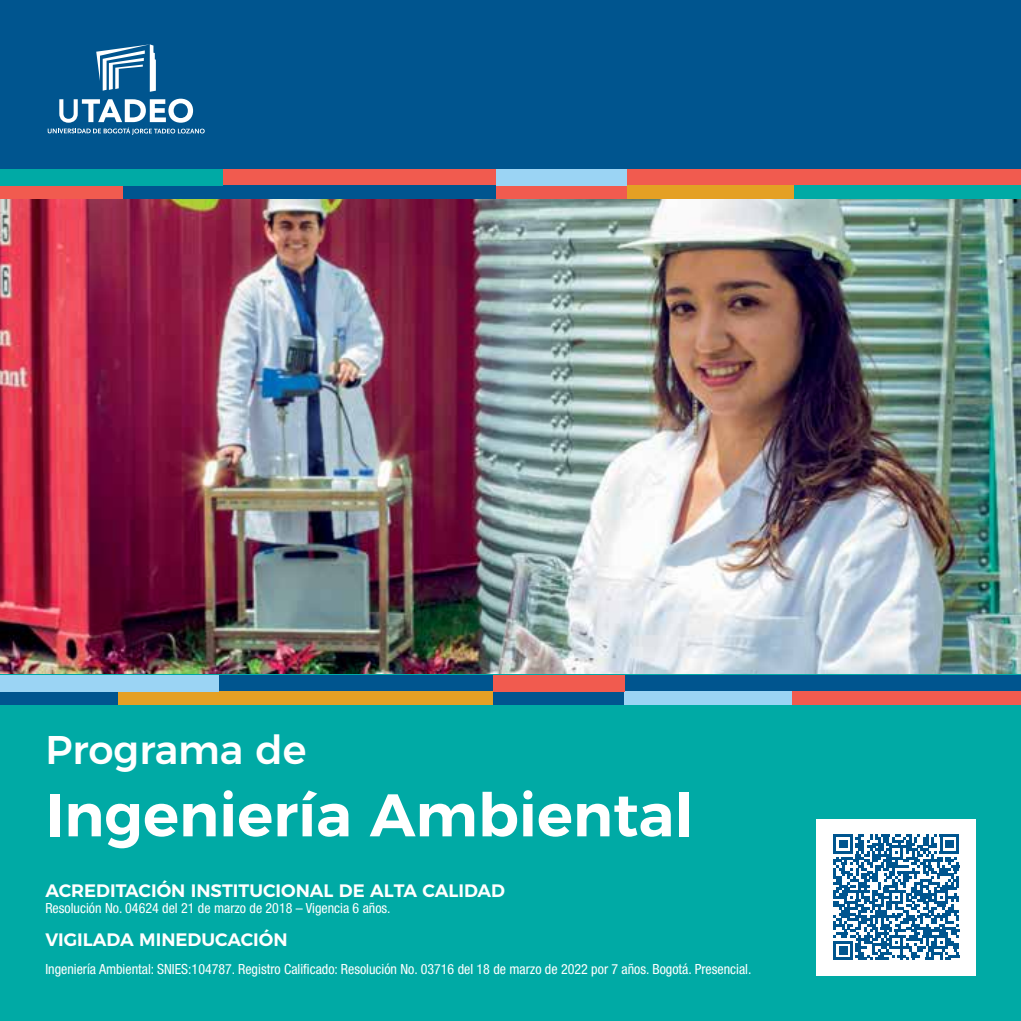
<style>
.page{position:relative;width:1021px;height:1021px;background:#fff}
.page>*{position:absolute;margin:0;border:0;box-sizing:border-box;transform-origin:0 0}
.t1{font:600 60px "Montserrat";color:#fff}
.t2{font:500 40px "Montserrat";color:#fff}
.t3{font:600 18px "Montserrat";color:#fff}
.t4{font:condensed 14px "Helvetica Neue";color:#fff}
</style>
<div class="page">
<img style="left:0;top:199px;width:1020px;height:476px">
<div style="left:0;top:675px;width:1020px;height:345px;background:#00aaa5"></div>
<div style="left:0;top:0;width:1020px;height:198px;background:#00558f"></div>
<svg style="left:48px;top:99px;width:157px;height:36px"></svg>
<svg style="left:96px;top:44px;width:60px;height:48px"></svg>
<div style="left:0;top:169px;width:1020px;height:30px;background:#f15b4f"></div>
<div style="left:124px;top:185px;width:372px;height:14px;background:#00558f"></div>
<div style="left:627px;top:185px;width:167px;height:14px;background:#e4a024"></div>
<div style="left:794px;top:185px;width:226px;height:14px;background:#00aaa5"></div>
<div style="left:0;top:169px;width:222px;height:16px;background:#00aaa5"></div>
<div style="left:496px;top:169px;width:131px;height:16px;background:#9bd4f4"></div>
<div style="left:816px;top:819px;width:159px;height:156px;background:#fff"></div>
<svg style="left:833px;top:834px;width:126px;height:126px"></svg>
<div style="left:0;top:675px;width:1020px;height:29px;background:#00558f"></div>
<div style="left:119px;top:691px;width:374px;height:13px;background:#e4a024"></div>
<div style="left:624px;top:691px;width:168px;height:13px;background:#9bd4f4"></div>
<div style="left:792px;top:691px;width:228px;height:13px;background:#f15b4f"></div>
<div style="left:0;top:675px;width:218px;height:16px;background:#9bd4f4"></div>
<div style="left:493px;top:675px;width:131px;height:16px;background:#f15b4f"></div>
<h2 class="t2" style="left:45px;top:718px;width:263px">Programa de</h2>
<h1 class="t1" style="left:45px;top:766px;width:649px">Ingeniería Ambiental</h1>
<p class="t3" style="left:45px;top:875px;width:461px">ACREDITACIÓN INSTITUCIONAL DE ALTA CALIDAD</p>
<p class="t4" style="left:45px;top:900px;width:347px">Resolución No. 04624 del 21 de marzo de 2018 – Vigencia 6 años.</p>
<p class="t3" style="left:45px;top:925px;width:244px">VIGILADA MINEDUCACIÓN</p>
<p class="t4" style="left:45px;top:961px;width:707px">Ingeniería Ambiental: SNIES:104787. Registro Calificado: Resolución No. 03716 del 18 de marzo de 2022 por 7 años. Bogotá. Presencial.</p>
</div>
